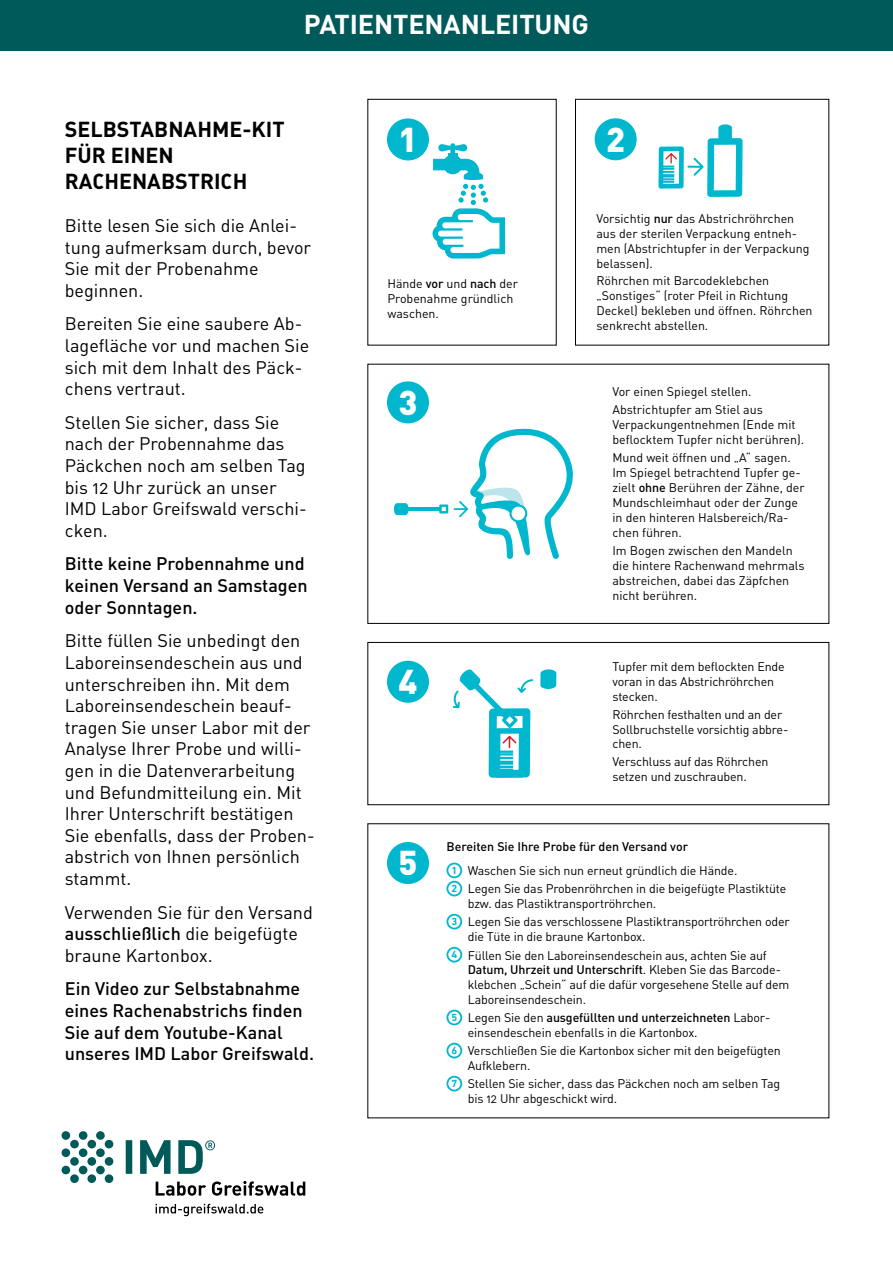
<style>
.page{position:relative;width:893px;height:1263px;background:#fff}
.page>*{position:absolute;margin:0;border:0;box-sizing:border-box;transform-origin:0 0}
.t1{font:900 34.05px "DIN";color:#fff}
.t2{font:700 27px "DINOT";letter-spacing:-.005em;color:#fff}
.t3{font:21.45px/25.8px "DIN Bold Alternate";color:#000}
.t4{font:18px/21.6px "DIN Regular Alternate";color:#000}
.t5{font:500 18px/21.6px "DIN";color:#000}
.t6{font:12.45px/14.9px "DIN Regular Alternate";letter-spacing:-.01em;color:#000}
.t7{font:500 12.45px "DIN";letter-spacing:-.01em;color:#000}
.s1{font-family:"DIN Regular Alternate";font-weight:400}
.s2{font-family:"DIN";font-weight:500}
.s3{font-family:"DIN Next LT Pro";font-weight:700;font-size:10.5px;color:#00b7ce}
</style>
<div class="page">
<div style="left:0;top:0;width:893px;height:50px;background:#005a5a"></div>
<svg style="left:156px;top:1181px;width:149px;height:15px"></svg>
<svg style="left:126px;top:1140px;width:89px;height:34px"></svg>
<svg style="left:62px;top:1131px;width:51px;height:52px"></svg>
<svg style="left:156px;top:1204px;width:107px;height:12px"></svg>
<div style="left:387px;top:842px;width:42px;height:42px;background:#00b7ce;border-radius:50%"></div>
<div style="left:446px;top:862px;width:16px;height:16px;border:2px solid #00b7ce;border-radius:50%"></div>
<div style="left:446px;top:881px;width:16px;height:15px;border:2px solid #00b7ce;border-radius:50%"></div>
<div style="left:446px;top:914px;width:16px;height:15px;border:2px solid #00b7ce;border-radius:50%"></div>
<div style="left:446px;top:947px;width:16px;height:15px;border:2px solid #00b7ce;border-radius:50%"></div>
<div style="left:446px;top:1010px;width:16px;height:15px;border:2px solid #00b7ce;border-radius:50%"></div>
<div style="left:446px;top:1043px;width:16px;height:15px;border:2px solid #00b7ce;border-radius:50%"></div>
<div style="left:446px;top:1076px;width:16px;height:15px;border:2px solid #00b7ce;border-radius:50%"></div>
<div style="left:387px;top:381px;width:42px;height:42px;background:#00b7ce;border-radius:50%"></div>
<div style="left:367px;top:364px;width:462px;height:260px;border:1px solid #000"></div>
<svg style="left:393px;top:503px;width:55px;height:12px"></svg>
<svg style="left:454px;top:428px;width:119px;height:131px"></svg>
<div style="left:387px;top:118px;width:42px;height:42px;background:#00b7ce;border-radius:50%"></div>
<svg style="left:432px;top:143px;width:73px;height:116px"></svg>
<div style="left:448px;top:153px;width:10px;height:5px;background:#00b7ce"></div>
<div style="left:595px;top:118px;width:42px;height:42px;background:#00b7ce;border-radius:50%"></div>
<div style="left:575px;top:99px;width:254px;height:246px;border:1px solid #000"></div>
<svg style="left:658px;top:124px;width:85px;height:73px"></svg>
<div style="left:387px;top:661px;width:42px;height:42px;background:#00b7ce;border-radius:50%"></div>
<div style="left:367px;top:642px;width:462px;height:163px;border:1px solid #000"></div>
<svg style="left:540px;top:669px;width:16px;height:20px"></svg>
<svg style="left:453px;top:669px;width:80px;height:109px"></svg>
<h2 class="t2" style="left:304px;top:7px;width:287px">PATIENTENANLEITUNG</h2>
<h3 class="t3" style="left:65px;top:116px;width:221px">SELBSTABNAHME-KIT<br>FÜR EINEN<br>RACHENABSTRICH</h3>
<h3 class="t4" style="left:65px;top:214px;width:248px">Bitte lesen Sie sich die Anlei&shy;tung aufmerksam durch, bevor<br>Sie mit der Probenahme beginnen.</h3>
<h3 class="t4" style="left:65px;top:313px;width:246px">Bereiten Sie eine saubere Ab&shy;lagefläche vor und machen Sie sich mit dem Inhalt des Päck&shy;chens vertraut.</h3>
<h3 class="t4" style="left:65px;top:411px;width:243px">Stellen Sie sicher, dass Sie nach der Probennahme das<br>Päckchen noch am selben Tag bis 12 Uhr zurück an unser<br>IMD Labor Greifswald verschi&shy;cken.</h3>
<h3 class="t5" style="left:65px;top:553px;width:244px">Bitte keine Probennahme und keinen Versand an Samstagen oder Sonntagen.</h3>
<p class="t4" style="left:65px;top:630px;width:251px">Bitte füllen Sie unbedingt den<br>Laboreinsendeschein aus und unterschreiben ihn. Mit dem<br>Laboreinsendeschein beauf&shy;tragen Sie unser Labor mit der<br>Analyse Ihrer Probe und willi&shy;gen in die Datenverarbeitung und Befundmitteilung ein. Mit<br>Ihrer Unterschrift bestätigen<br>Sie ebenfalls, dass der Proben&shy;abstrich von Ihnen persönlich stammt.</p>
<h3 class="t4" style="left:65px;top:901px;width:250px">Verwenden Sie für den Versand</h3>
<h3 class="t5" style="left:65px;top:922px;width:235px">ausschließlich <span class="s1">die beigefügte</span></h3>
<h3 class="t4" style="left:65px;top:944px;width:149px">braune Kartonbox.</h3>
<h3 class="t5" style="left:65px;top:977px;width:251px">Ein Video zur Selbstabnahme eines Rachenabstrichs finden<br>Sie auf dem Youtube-Kanal unseres IMD Labor Greifswald.</h3>
<h1 class="t1" style="left:398px;top:117px;width:20px">1</h1>
<p class="t6" style="left:387px;top:276px;width:132px">Hände <span class="s2">vor</span> und <span class="s2">nach</span> der<br>Probenahme gründlich waschen.</p>
<h1 class="t1" style="left:606px;top:116px;width:20px">2</h1>
<p class="t6" style="left:596px;top:211px;width:215px">Vorsichtig <span class="s2">nur</span> das Abstrichröhrchen aus der sterilen Verpackung entneh&shy;men (Abstrichtupfer in der Verpackung belassen).</p>
<p class="t6" style="left:596px;top:273px;width:218px">Röhrchen mit Barcodeklebchen „Sonstiges“ (roter Pfeil in Richtung<br>Deckel) bekleben und öffnen. Röhrchen senkrecht abstellen.</p>
<h1 class="t1" style="left:398px;top:380px;width:20px">3</h1>
<p class="t6" style="left:612px;top:383px;width:152px;line-height:18px">Vor einen Spiegel stellen.<br>Abstrichtupfer am Stiel aus</p>
<p class="t6" style="left:612px;top:417px;width:193px">Verpackungentnehmen (Ende mit beflocktem Tupfer nicht berühren).</p>
<p class="t6" style="left:612px;top:450px;width:194px">Mund weit öffnen und „A“ sagen.<br>Im Spiegel betrachtend Tupfer ge&shy;zielt <span class="s2">ohne</span> Berühren der Zähne, der<br>Mundschleimhaut oder der Zunge in den hinteren Halsbereich/Ra&shy;chen führen.</p>
<p class="t6" style="left:612px;top:543px;width:194px">Im Bogen zwischen den Mandeln die hintere Rachenwand mehrmals abstreichen, dabei das Zäpfchen nicht berühren.</p>
<h1 class="t1" style="left:398px;top:659px;width:20px">4</h1>
<p class="t6" style="left:612px;top:659px;width:174px">Tupfer mit dem beflockten Ende voran in das Abstrichröhrchen stecken.</p>
<p class="t6" style="left:612px;top:706px;width:177px">Röhrchen festhalten und an der<br>Sollbruchstelle vorsichtig abbre&shy;chen.</p>
<p class="t6" style="left:612px;top:754px;width:158px">Verschluss auf das Röhrchen setzen und zuschrauben.</p>
<h1 class="t1" style="left:398px;top:840px;width:20px">5</h1>
<p class="t7" style="left:446px;top:839px;width:243px">Bereiten Sie Ihre Probe für den Versand vor</p>
<p class="t6" style="left:451px;top:861px;width:336px;line-height:18.1px"><span class="s3">1</span> Waschen Sie sich nun erneut gründlich die Hände.<br><span class="s3">2</span> Legen Sie das Probenröhrchen in die beigefügte Plastiktüte</p>
<p class="t6" style="left:451px;top:894px;width:340px;line-height:18.1px;text-indent:16px">bzw. das Plastiktransportröhrchen.<br><span class="s3">3</span> Legen Sie das verschlossene Plastiktransportröhrchen oder</p>
<p class="t6" style="left:451px;top:927px;width:317px;line-height:18.1px;text-indent:16px">die Tüte in die braune Kartonbox.<br><span class="s3">4</span> Füllen Sie den Laboreinsendeschein aus, achten Sie auf</p>
<p class="t7" style="left:468px;top:962px;width:315px">Datum, Uhrzeit und Unterschrift<span class="s1">. Kleben Sie das Barcode-</span></p>
<p class="t6" style="left:468px;top:977px;width:323px">klebchen „Schein“ auf die dafür vorgesehene Stelle auf dem<br>Laboreinsendeschein.</p>
<p class="t7" style="left:451px;top:1010px;width:320px"><span class="s3">5</span> <span class="s1">Legen Sie den</span> ausgefüllten und unterzeichneten <span class="s1">Labor-</span></p>
<p class="t6" style="left:451px;top:1023px;width:331px;line-height:18.1px;text-indent:16px">einsendeschein ebenfalls in die Kartonbox.<br><span class="s3">6</span> Verschließen Sie die Kartonbox sicher mit den beigefügten</p>
<p class="t6" style="left:451px;top:1056px;width:330px;line-height:18.1px;text-indent:16px">Aufklebern.<br><span class="s3">7</span> Stellen Sie sicher, dass das Päckchen noch am selben Tag</p>
<p class="t6" style="left:468px;top:1091px;width:151px">bis 12 Uhr abgeschickt wird.</p>
</div>
